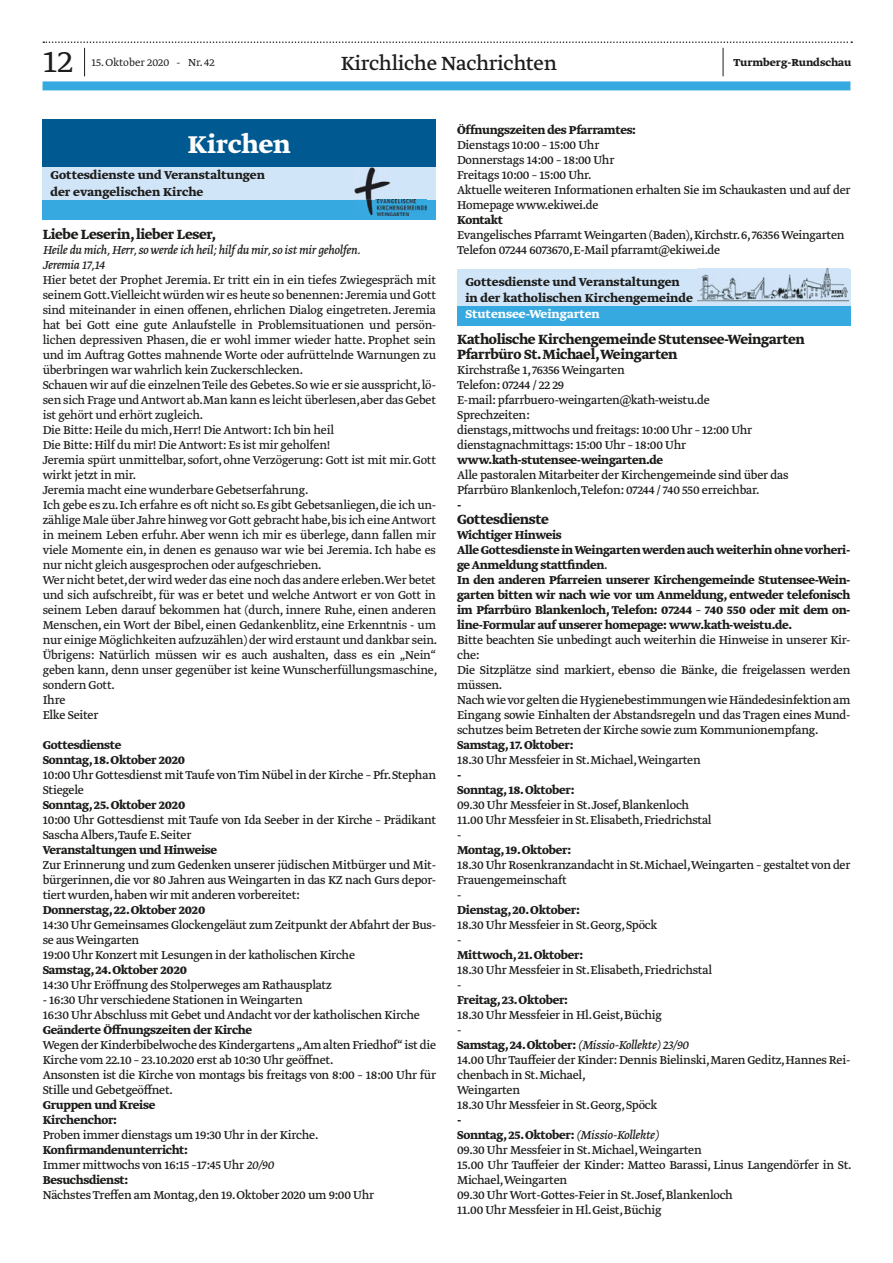
<style>
.page{position:relative;width:893px;height:1263px;background:#fff}
.page>*{position:absolute;margin:0;border:0;box-sizing:border-box;transform-origin:0 0}
.t1{font:300 36px "Greta Text Std";color:#1d1d1b}
.t2{font:700 28.65px "Greta Text Std";color:#fff}
.t3{font:22.5px "Greta Text Std";letter-spacing:-.015em;color:#1d1d1b}
.t4{font:700 15.75px/15px "Greta Text Std";letter-spacing:-.02em;color:#1d1d1b}
.t5{font:13.5px/15px "Greta Text Std";letter-spacing:-.02em;color:#1d1d1b}
.t6{font:13.5px/15px "Greta Text Std Regular Min";letter-spacing:-.02em;color:#1d1d1b}
.t7{font:700 13.5px/15px "Greta Text Std";letter-spacing:-.02em;color:#1d1d1b}
.t8{font:700 13.5px/16.2px "Greta Text Std";color:#1d1d1b}
.t9{font:italic 13.5px/15px "Greta Text Std";letter-spacing:-.02em;color:#1d1d1b}
.t10{font:700 13.5px "Greta Text Std";color:#fff}
.t11{font:300 12px "Greta Text Std";color:#1d1d1b}
.t12{font:700 12px "Greta Text Std";color:#1d1d1b}
.s1{font-weight:400}
.s2{font-weight:400;font-style:italic}
.s3{font-weight:700}
.s4{font-style:italic}
</style>
<div class="page">
<svg style="left:43px;top:41px;width:809px;height:35px"></svg>
<div style="left:43px;top:81px;width:807px;height:9px;background:#36a9e1"></div>
<div style="left:42px;top:163px;width:394px;height:57px;background:#d1e5f8"></div>
<div style="left:42px;top:200px;width:394px;height:20px;background:#36a9e1"></div>
<img style="left:354px;top:167px;width:36px;height:33px">
<img style="left:366px;top:200px;width:7px;height:15px">
<img style="left:376px;top:199px;width:50px;height:16px">
<div style="left:43px;top:119px;width:393px;height:47px;background:#005a91"></div>
<div style="left:457px;top:269px;width:393px;height:57px;background:#d1e5f8"></div>
<div style="left:457px;top:306px;width:393px;height:20px;background:#36a9e1"></div>
<img style="left:697px;top:269px;width:152px;height:33px">
<h1 class="t1" style="left:43px;top:41px;width:31px">12</h1>
<p class="t11" style="left:91px;top:55px;width:125px">15. Oktober 2020 - Nr. 42</p>
<h3 class="t3" style="left:341px;top:50px;width:217px">Kirchliche Nachrichten</h3>
<p class="t12" style="left:733px;top:56px;width:119px">Turmberg-Rundschau</p>
<h2 class="t2" style="left:188px;top:127px;width:104px">Kirchen</h2>
<p class="t8" style="left:51px;top:168px;width:216px">Gottesdienste und Veranstaltungen der evangelischen Kirche</p>
<p class="t4" style="left:43px;top:228px;width:175px">Liebe Leserin, lieber Leser,</p>
<p class="t9" style="left:43px;top:244px;width:319px">Heile du mich, Herr, so werde ich heil; hilf du mir, so ist mir geholfen.<br>Jeremia 17,14</p>
<p class="t6" style="left:43px;top:273px;width:396px">Hier betet der Prophet Jeremia. Er tritt ein in ein tiefes Zwiegespräch mit seinem Gott.Vielleicht würden wir es heute so benennen: Jeremia und Gott sind miteinander in einen offenen, ehrlichen Dialog eingetreten. Jeremia hat bei Gott eine gute Anlaufstelle in Problemsituationen und persön&shy;lichen depressiven Phasen, die er wohl immer wieder hatte. Prophet sein und im Auftrag Gottes mahnende Worte oder aufrüttelnde Warnungen zu überbringen war wahrlich kein Zuckerschlecken.<br>Schauen wir auf die einzelnen Teile des Gebetes. So wie er sie ausspricht, lö&shy;sen sich Frage und Antwort ab.Man kann es leicht überlesen,aber das Gebet ist gehört und erhört zugleich.<br>Die Bitte: Heile du mich, Herr! Die Antwort: Ich bin heil<br>Die Bitte: Hilf du mir! Die Antwort: Es ist mir geholfen!<br>Jeremia spürt unmittelbar, sofort, ohne Verzögerung: Gott ist mit mir. Gott wirkt jetzt in mir.<br>Jeremia macht eine wunderbare Gebetserfahrung.<br>Ich gebe es zu. Ich erfahre es oft nicht so. Es gibt Gebetsanliegen, die ich un&shy;zählige Male über Jahre hinweg vor Gott gebracht habe,bis ich eine Antwort in meinem Leben erfuhr. Aber wenn ich mir es überlege, dann fallen mir viele Momente ein, in denen es genauso war wie bei Jeremia. Ich habe es nur nicht gleich ausgesprochen oder aufgeschrieben.<br>Wer nicht betet,der wird weder das eine noch das andere erleben.Wer betet und sich aufschreibt, für was er betet und welche Antwort er von Gott in seinem Leben darauf bekommen hat (durch, innere Ruhe, einen anderen Menschen, ein Wort der Bibel, einen Gedankenblitz, eine Erkenntnis - um nur einige Möglichkeiten aufzuzählen) der wird erstaunt und dankbar sein.<br>Übrigens: Natürlich müssen wir es auch aushalten, dass es ein „Nein“ geben kann, denn unser gegenüber ist keine Wunscherfüllungsmaschine, sondern Gott.</p>
<p class="t5" style="left:43px;top:693px;width:57px">Ihre<br>Elke Seiter</p>
<p class="t7" style="left:43px;top:738px;width:144px">Gottesdienste<br>Sonntag, 18. Oktober 2020</p>
<p class="t5" style="left:43px;top:768px;width:395px">10:00 Uhr Gottesdienst mit Taufe von Tim Nübel in der Kirche – Pfr.Stephan<br>Stiegele</p>
<p class="t7" style="left:43px;top:798px;width:144px">Sonntag, 25. Oktober 2020</p>
<p class="t5" style="left:43px;top:813px;width:395px">10:00 Uhr Gottesdienst mit Taufe von Ida Seeber in der Kirche – Prädikant<br>Sascha Albers,Taufe E. Seiter</p>
<p class="t7" style="left:43px;top:843px;width:176px">Veranstaltungen und Hinweise</p>
<p class="t5" style="left:43px;top:858px;width:395px;text-align:justify">Zur Erinnerung und zum Gedenken unserer jüdischen Mitbürger und Mit&shy;bürgerinnen, die vor 80 Jahren aus Weingarten in das KZ nach Gurs depor&shy;tiert wurden, haben wir mit anderen vorbereitet:</p>
<p class="t7" style="left:43px;top:903px;width:164px">Donnerstag, 22. Oktober 2020</p>
<p class="t5" style="left:43px;top:918px;width:395px">14:30 Uhr Gemeinsames Glockengeläut zum Zeitpunkt der Abfahrt der Bus&shy;se aus Weingarten<br>19:00 Uhr Konzert mit Lesungen in der katholischen Kirche</p>
<p class="t7" style="left:43px;top:963px;width:146px">Samstag, 24. Oktober 2020</p>
<p class="t5" style="left:43px;top:978px;width:291px">14:30 Uhr Eröffnung des Stolperweges am Rathausplatz</p>
<p class="t5" style="left:43px;top:993px;width:379px">- 16:30 Uhr verschiedene Stationen in Weingarten<br>16:30 Uhr Abschluss mit Gebet und Andacht vor der katholischen Kirche</p>
<p class="t7" style="left:43px;top:1023px;width:211px">Geänderte Öffnungszeiten der Kirche</p>
<p class="t5" style="left:43px;top:1038px;width:395px">Wegen der Kinderbibelwoche des Kindergartens „Am alten Friedhof“ ist die Kirche vom 22.10 – 23.10.2020 erst ab 10:30 Uhr geöffnet.<br>Ansonsten ist die Kirche von montags bis freitags von 8:00 – 18:00 Uhr für Stille und Gebetgeöffnet.</p>
<p class="t7" style="left:43px;top:1098px;width:114px">Gruppen und Kreise<br>Kirchenchor:</p>
<p class="t5" style="left:43px;top:1128px;width:277px">Proben immer dienstags um 19:30 Uhr in der Kirche.</p>
<p class="t7" style="left:43px;top:1143px;width:233px">Konfirmandenunterricht:<br><span class="s1">Immer mittwochs von 16:15 –17:45 Uhr</span> <span class="s2">20/90<br></span>Besuchsdienst:</p>
<p class="t5" style="left:43px;top:1188px;width:333px">Nächstes Treffen am Montag, den 19. Oktober 2020 um 9:00 Uhr</p>
<p class="t7" style="left:457px;top:123px;width:180px">Öffnungszeiten des Pfarramtes:</p>
<p class="t5" style="left:457px;top:138px;width:395px">Dienstags 10:00 – 15:00 Uhr<br>Donnerstags 14:00 – 18:00 Uhr<br>Freitags 10:00 – 15:00 Uhr.<br>Aktuelle weiteren Informationen erhalten Sie im Schaukasten und auf der Homepage www.ekiwei.de</p>
<p class="t7" style="left:457px;top:213px;width:47px">Kontakt</p>
<p class="t5" style="left:457px;top:228px;width:389px">Evangelisches Pfarramt Weingarten (Baden), Kirchstr. 6, 76356 Weingarten<br>Telefon 07244 6073670, E-Mail pfarramt@ekiwei.de</p>
<p class="t8" style="left:465px;top:275px;width:229px">Gottesdienste und Veranstaltungen in der katholischen Kirchengemeinde</p>
<p class="t10" style="left:465px;top:306px;width:136px">Stutensee-Weingarten</p>
<p class="t4" style="left:457px;top:332px;width:349px">Katholische Kirchengemeinde Stutensee-Weingarten<br>Pfarrbüro St. Michael,Weingarten</p>
<p class="t5" style="left:457px;top:363px;width:297px">Kirchstraße 1, 76356 Weingarten<br>Telefon: 07244 / 22 29<br>E-mail: pfarrbuero-weingarten@kath-weistu.de Sprechzeiten:<br>dienstags, mittwochs und freitags: 10:00 Uhr – 12:00 Uhr dienstagnachmittags: 15:00 Uhr – 18:00 Uhr</p>
<p class="t7" style="left:457px;top:453px;width:208px">www.kath-stutensee-weingarten.de</p>
<p class="t5" style="left:457px;top:468px;width:333px">Alle pastoralen Mitarbeiter der Kirchengemeinde sind über das<br>Pfarrbüro Blankenloch,Telefon: 07244 / 740 550 erreichbar.</p>
<p class="t7" style="left:457px;top:498px;width:6px">-</p>
<p class="t4" style="left:457px;top:512px;width:93px">Gottesdienste</p>
<p class="t7" style="left:457px;top:528px;width:395px">Wichtiger Hinweis<br>Alle Gottesdienste in Weingarten werden auch weiterhin ohne vorheri&shy;ge Anmeldung stattfinden<span class="s1">.<br></span>In den anderen Pfarreien unserer Kirchengemeinde Stutensee-Wein&shy;garten bitten wir nach wie vor um Anmeldung, entweder telefonisch im Pfarrbüro Blankenloch, Telefon: 07244 – 740 550 oder mit dem on&shy;line-Formular auf unserer homepage: www.kath-weistu.de.</p>
<p class="t5" style="left:457px;top:633px;width:395px">Bitte beachten Sie unbedingt auch weiterhin die Hinweise in unserer Kir&shy;che:<br>Die Sitzplätze sind markiert, ebenso die Bänke, die freigelassen werden müssen.<br>Nach wie vor gelten die Hygienebestimmungen wie Händedesinfektion am Eingang sowie Einhalten der Abstandsregeln und das Tragen eines Mund&shy;schutzes beim Betreten der Kirche sowie zum Kommunionempfang.</p>
<p class="t7" style="left:457px;top:738px;width:118px">Samstag, 17. Oktober:</p>
<p class="t5" style="left:457px;top:753px;width:245px">18.30 Uhr Messfeier in St. Michael,Weingarten</p>
<p class="t7" style="left:457px;top:768px;width:119px">-<br>Sonntag, 18. Oktober:</p>
<p class="t5" style="left:457px;top:798px;width:256px">09.30 Uhr Messfeier in St. Josef, Blankenloch<br>11.00 Uhr Messfeier in St. Elisabeth, Friedrichstal -</p>
<p class="t7" style="left:457px;top:843px;width:116px">Montag, 19. Oktober:</p>
<p class="t5" style="left:457px;top:858px;width:395px">18.30 Uhr Rosenkranzandacht in St.Michael,Weingarten – gestaltet von der<br>Frauengemeinschaft<br>-</p>
<p class="t7" style="left:457px;top:903px;width:124px">Dienstag, 20. Oktober:</p>
<p class="t5" style="left:457px;top:918px;width:202px">18.30 Uhr Messfeier in St. Georg, Spöck -</p>
<p class="t7" style="left:457px;top:948px;width:128px">Mittwoch, 21. Oktober:</p>
<p class="t5" style="left:457px;top:963px;width:256px">18.30 Uhr Messfeier in St. Elisabeth, Friedrichstal -</p>
<p class="t7" style="left:457px;top:993px;width:112px">Freitag, 23. Oktober:</p>
<p class="t5" style="left:457px;top:1008px;width:395px">18.30 Uhr Messfeier in Hl. Geist, Büchig<br>-<br><span class="s3">Samstag, 24. Oktober:</span> <span class="s4">(Missio-Kollekte) 23/90<br></span>14.00 Uhr Tauffeier der Kinder: Dennis Bielinski,Maren Geditz,Hannes Rei&shy;chenbach in St. Michael,<br>Weingarten<br>18.30 Uhr Messfeier in St. Georg, Spöck</p>
<p class="t5" style="left:457px;top:1113px;width:396px"><span class="s3">-<br>Sonntag, 25. Oktober:</span> <span class="s4">(Missio-Kollekte)<br></span>09.30 Uhr Messfeier in St. Michael,Weingarten<br>15.00 Uhr Tauffeier der Kinder: Matteo Barassi, Linus Langendörfer in St.<br>Michael,Weingarten<br>09.30 Uhr Wort-Gottes-Feier in St. Josef, Blankenloch<br>11.00 Uhr Messfeier in Hl. Geist, Büchig</p>
</div>
